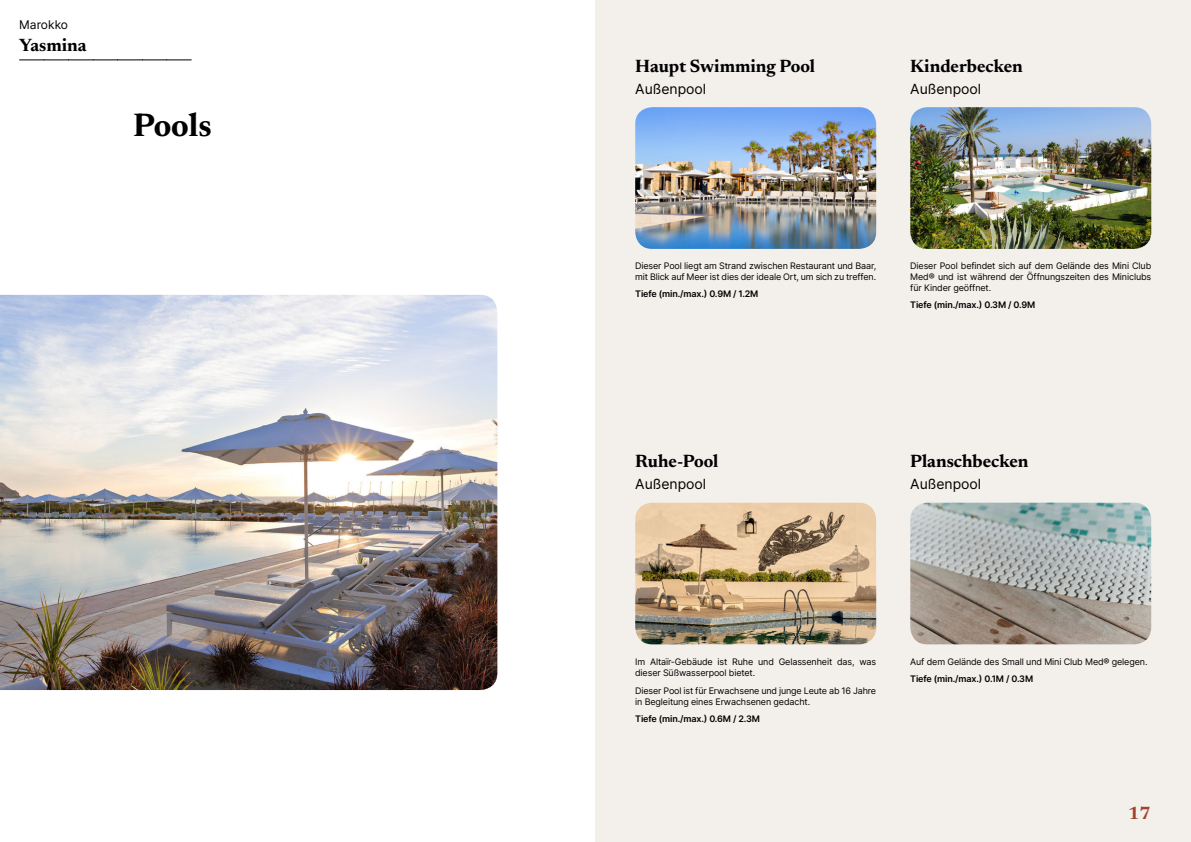
<style>
.page{position:relative;width:1191px;height:842px;background:#fff}
.page>*{position:absolute;margin:0;border:0;box-sizing:border-box;transform-origin:0 0}
.t1{font:700 33px "Newsreader 24 pt";color:#000}
.t2{font:700 18px "Newsreader 24 pt";color:#000}
.t3{font:700 18px "Newsreader 24 pt";color:#9d432c}
.t4{font:14px "Inter";color:#000}
.t5{font:12px "Inter";color:#000}
.t6{font:9px/11px "Inter";letter-spacing:-.015em;color:#000}
.t7{font:600 9px "Inter";letter-spacing:-.015em;color:#000}
</style>
<div class="page">
<div style="left:595px;top:0;width:596px;height:842px;background:#f3f0ec"></div>
<img style="left:0;top:295px;width:497px;height:395px">
<img style="left:635px;top:107px;width:241px;height:142px">
<img style="left:635px;top:503px;width:241px;height:141px">
<img style="left:910px;top:107px;width:241px;height:142px">
<img style="left:910px;top:503px;width:241px;height:141px">
<svg style="left:20px;top:60px;width:171px;height:1px"></svg>
<h3 class="t5" style="left:19px;top:15px;width:50px">Marokko</h3>
<h2 class="t2" style="left:19px;top:32px;width:69px">Yasmina</h2>
<h1 class="t1" style="left:133px;top:101px;width:80px">Pools</h1>
<h2 class="t2" style="left:635px;top:53px;width:181px">Haupt Swimming Pool</h2>
<h3 class="t4" style="left:635px;top:78px;width:73px">Außenpool</h3>
<h2 class="t2" style="left:910px;top:53px;width:114px">Kinderbecken</h2>
<h3 class="t4" style="left:910px;top:78px;width:73px">Außenpool</h3>
<p class="t6" style="left:635px;top:260px;width:242px">Dieser Pool liegt am Strand zwischen Restaurant und Baar, mit Blick auf Meer ist dies der ideale Ort, um sich zu treffen.</p>
<p class="t7" style="left:635px;top:287px;width:125px">Tiefe (min./max.) 0.9M / 1.2M</p>
<p class="t6" style="left:910px;top:260px;width:242px;text-align:justify">Dieser Pool befindet sich auf dem Gelände des Mini Club Med® und ist während der Öffnungszeiten des Miniclubs für Kinder geöffnet.</p>
<p class="t7" style="left:910px;top:298px;width:127px">Tiefe (min./max.) 0.3M / 0.9M</p>
<h2 class="t2" style="left:635px;top:448px;width:85px">Ruhe-Pool</h2>
<h3 class="t4" style="left:635px;top:474px;width:73px">Außenpool</h3>
<h2 class="t2" style="left:910px;top:448px;width:120px">Planschbecken</h2>
<h3 class="t4" style="left:910px;top:474px;width:73px">Außenpool</h3>
<p class="t6" style="left:635px;top:656px;width:242px">Im Altaïr-Gebäude ist Ruhe und Gelassenheit das, was dieser Süßwasserpool bietet.</p>
<p class="t6" style="left:635px;top:685px;width:242px">Dieser Pool ist für Erwachsene und junge Leute ab 16 Jahre in Begleitung eines Erwachsenen gedacht.</p>
<p class="t7" style="left:635px;top:712px;width:126px">Tiefe (min./max.) 0.6M / 2.3M</p>
<p class="t6" style="left:910px;top:656px;width:239px">Auf dem Gelände des Small und Mini Club Med® gelegen.</p>
<p class="t7" style="left:910px;top:672px;width:124px">Tiefe (min./max.) 0.1M / 0.3M</p>
<h2 class="t3" style="left:1128px;top:800px;width:24px">17</h2>
</div>
